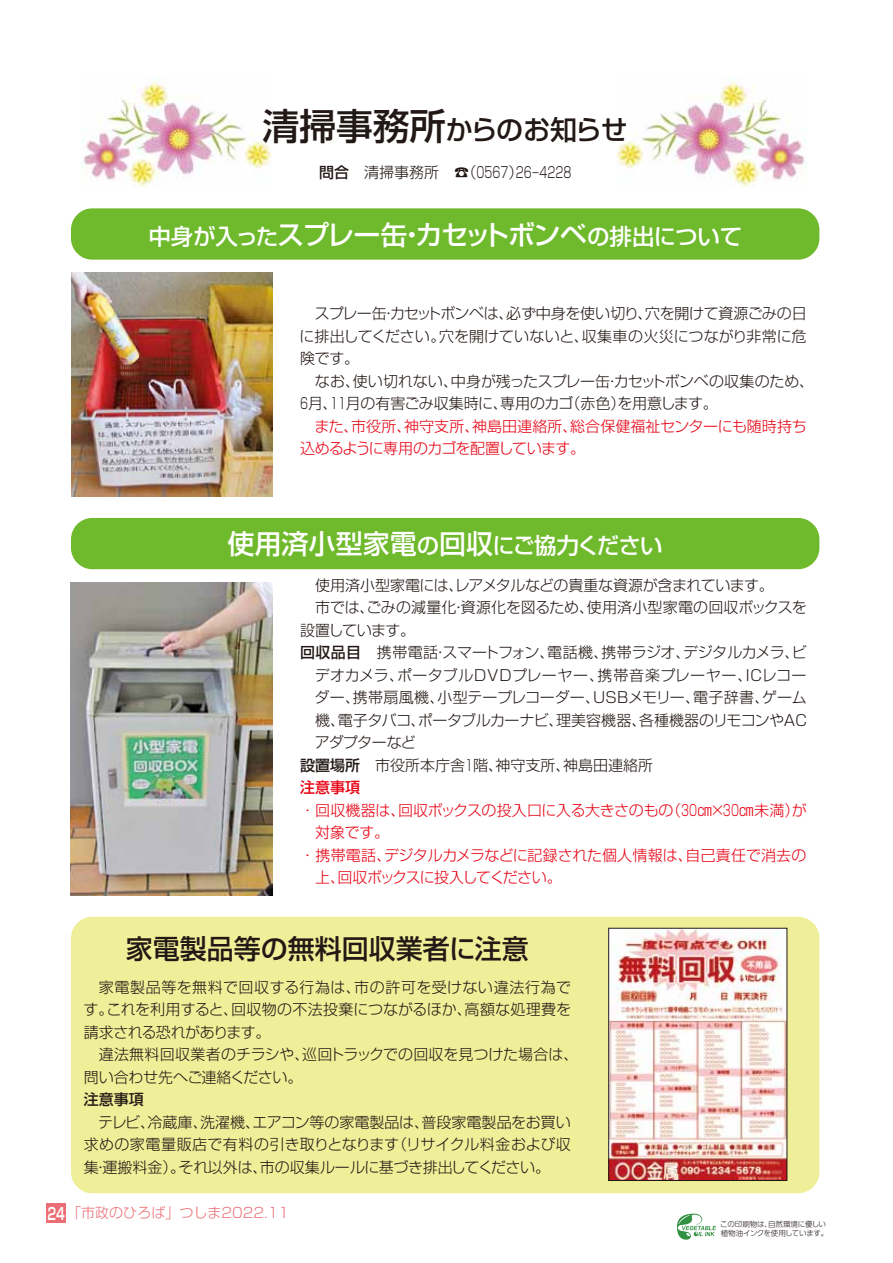
<style>
.page{position:relative;width:893px;height:1263px;background:#fff}
.page>*{position:absolute;margin:0;border:0;box-sizing:border-box;transform-origin:0 0}
.t1{font:500 27px "Shin Go Pr 6";color:#fff}
.t2{font:500 27px "Shin Go Pr 6";color:#221815}
.t3{font:500 27px "Shin Go Pr 6";letter-spacing:-.045em;color:#221815}
.t4{font:500 22.5px "Shin Go Pr 6";letter-spacing:-.01em;color:#fff}
.t5{font:300 15px/22.5px "Shin Go Pr 6";letter-spacing:-.005em;color:#221815;text-align:justify}
.t6{font:300 15px/22.5px "Shin Go Pr 6";letter-spacing:-.02em;color:#e60012}
.t7{font:300 15px "Shin Go Pr 6";letter-spacing:-.03em;color:#221815}
.t8{font:300 15px "Shin Go Pr 6";letter-spacing:-.025em;color:#221815}
.t9{font:300 15px "Shin Go Pr 6";letter-spacing:.015em;color:#221815}
.t10{font:300 15px "Shin Go Pr 6";letter-spacing:.03em;color:#221815}
.t11{font:300 15px "Shin Go Pr 6";color:#e60012}
.t12{font:300 15px "Shin Go Pr 6";letter-spacing:-.08em;color:#e60012}
.t13{font:300 15px "Shin Go Pr 6";letter-spacing:-.045em;color:#221815}
.t14{font:300 15px "Shin Go Pr 6";letter-spacing:-.05em;color:#221815}
.t15{font:500 15px "Shin Go Pr 6";color:#e60012}
.t16{font:500 15px "Shin Go Pr 6";color:#221815}
.t17{font:300 14.1px "Shin Go Pr 6";color:#ec6d74}
.t18{font:300 7.5px/9px "UD Shin Go Pro";letter-spacing:-.03em;color:#221815}
.s1{font-size:36.75px}
.s2{font-weight:500}
.s3{font-size:11.25px}
.s4{font-size:27px}
.s5{font-size:22.5px}
.s6{font-family:"Shin Go Pr 6 De";font-weight:700;font-size:16.5px;color:#fff}
</style>
<div class="page">
<div style="left:71px;top:208px;width:748px;height:52px;background:#6fba2c;border-radius:21px"></div>
<div style="left:71px;top:518px;width:748px;height:51px;background:#6fba2c;border-radius:21px"></div>
<div style="left:71px;top:917px;width:748px;height:276px;background:#eeef98;border-radius:21px"></div>
<img style="left:81px;top:77px;width:191px;height:110px">
<img style="left:616px;top:77px;width:191px;height:110px">
<img style="left:71px;top:582px;width:202px;height:313px">
<img style="left:71px;top:272px;width:202px;height:225px">
<img style="left:610px;top:930px;width:175px;height:249px">
<div style="left:608px;top:928px;width:179px;height:253px;border:1px solid #221815"></div>
<svg style="left:677px;top:1213px;width:39px;height:27px"></svg>
<div style="left:47px;top:1203px;width:19px;height:19px;background:#ec6d74"></div>
<h1 class="t3" style="left:263px;top:107px;width:366px"><span class="s1">清掃事務所</span>からのお知らせ</h1>
<p class="t5" style="left:319px;top:159px;width:254px"><span class="s2">問合　</span>清掃事務所　☎（0567）26<span class="s3">-</span>4228</p>
<h2 class="t4" style="left:148px;top:218px;width:595px">中身が入った<span class="s4">スプレー缶・カセットボンベ</span>の排出について</h2>
<p class="t5" style="left:300px;top:301px;width:509px;text-indent:15px">スプレー缶・カセットボンベは、必ず中身を使い切り、穴を開けて資源ごみの日に排出してください。穴を開けていないと、収集車の火災につながり非常に危険です。</p>
<p class="t5" style="left:300px;top:369px;width:516px;text-indent:15px">なお、使い切れない、中身が残ったスプレー缶・カセットボンベの収集のため、<br>6月、11月の有害ごみ収集時に、専用のカゴ（赤色）を用意します。</p>
<p class="t6" style="left:300px;top:414px;width:508px;text-indent:14px">また、市役所、神守支所、神島田連絡所、総合保健福祉センターにも随時持ち込めるように専用のカゴを配置しています。</p>
<h1 class="t1" style="left:228px;top:521px;width:437px">使用済小型家電<span class="s5">の</span>回収<span class="s5">にご協力ください</span></h1>
<p class="t5" style="left:315px;top:572px;width:460px">使用済小型家電には、レアメタルなどの貴重な資源が含まれています。</p>
<p class="t9" style="left:315px;top:595px;width:493px">市では、ごみの減量化・資源化を図るため、使用済小型家電の回収ボックスを</p>
<p class="t13" style="left:300px;top:618px;width:116px">設置しています。</p>
<p class="t7" style="left:300px;top:640px;width:508px"><span class="s2">回収品目</span>　携帯電話・スマートフォン、電話機、携帯ラジオ、デジタルカメラ、ビ</p>
<p class="t10" style="left:315px;top:663px;width:493px">デオカメラ、ポータブルDVDプレーヤー、携帯音楽プレーヤー、ICレコー</p>
<p class="t5" style="left:315px;top:685px;width:494px">ダー、携帯扇風機、小型テープレコーダー、USBメモリー、電子辞書、ゲーム</p>
<p class="t8" style="left:315px;top:708px;width:493px">機、電子タバコ、ポータブルカーナビ、理美容機器、各種機器のリモコンやAC</p>
<p class="t14" style="left:315px;top:730px;width:103px">アダプターなど</p>
<p class="t5" style="left:300px;top:752px;width:354px"><span class="s2">設置場所</span>　市役所本庁舎1階、神守支所、神島田連絡所</p>
<p class="t15" style="left:300px;top:775px;width:61px">注意事項</p>
<p class="t6" style="left:300px;top:797px;width:508px">・回収機器は、回収ボックスの投入口に入る大きさのもの（30㎝×30㎝未満）が</p>
<p class="t6" style="left:315px;top:820px;width:75px">対象です。</p>
<p class="t11" style="left:300px;top:843px;width:508px">・携帯電話、デジタルカメラなどに記録された個人情報は、自己責任で消去の</p>
<p class="t12" style="left:315px;top:865px;width:248px">上、回収ボックスに投入してください。</p>
<h1 class="t2" style="left:126px;top:927px;width:405px">家電製品等の無料回収業者に注意</h1>
<p class="t5" style="left:84px;top:974px;width:489px;text-indent:15px">家電製品等を無料で回収する行為は、市の許可を受けない違法行為です。これを利用すると、回収物の不法投棄につながるほか、高額な処理費を請求される恐れがあります。</p>
<p class="t5" style="left:84px;top:1042px;width:496px;text-indent:15px">違法無料回収業者のチラシや、巡回トラックでの回収を見つけた場合は、問い合わせ先へご連絡ください。</p>
<p class="t16" style="left:84px;top:1087px;width:61px">注意事項</p>
<p class="t5" style="left:84px;top:1109px;width:489px;text-indent:15px">テレビ、冷蔵庫、洗濯機、エアコン等の家電製品は、普段家電製品をお買い求めの家電量販店で有料の引き取りとなります（リサイクル料金および収集・運搬料金）。それ以外は、市の収集ルールに基づき排出してください。</p>
<p class="t17" style="left:47px;top:1201px;width:243px"><span class="s6">24</span> 「市政のひろば」つしま2022.11</p>
<p class="t18" style="left:720px;top:1220px;width:110px">この印刷物は、自然環境に優しい植物油インクを使用しています。</p>
</div>
